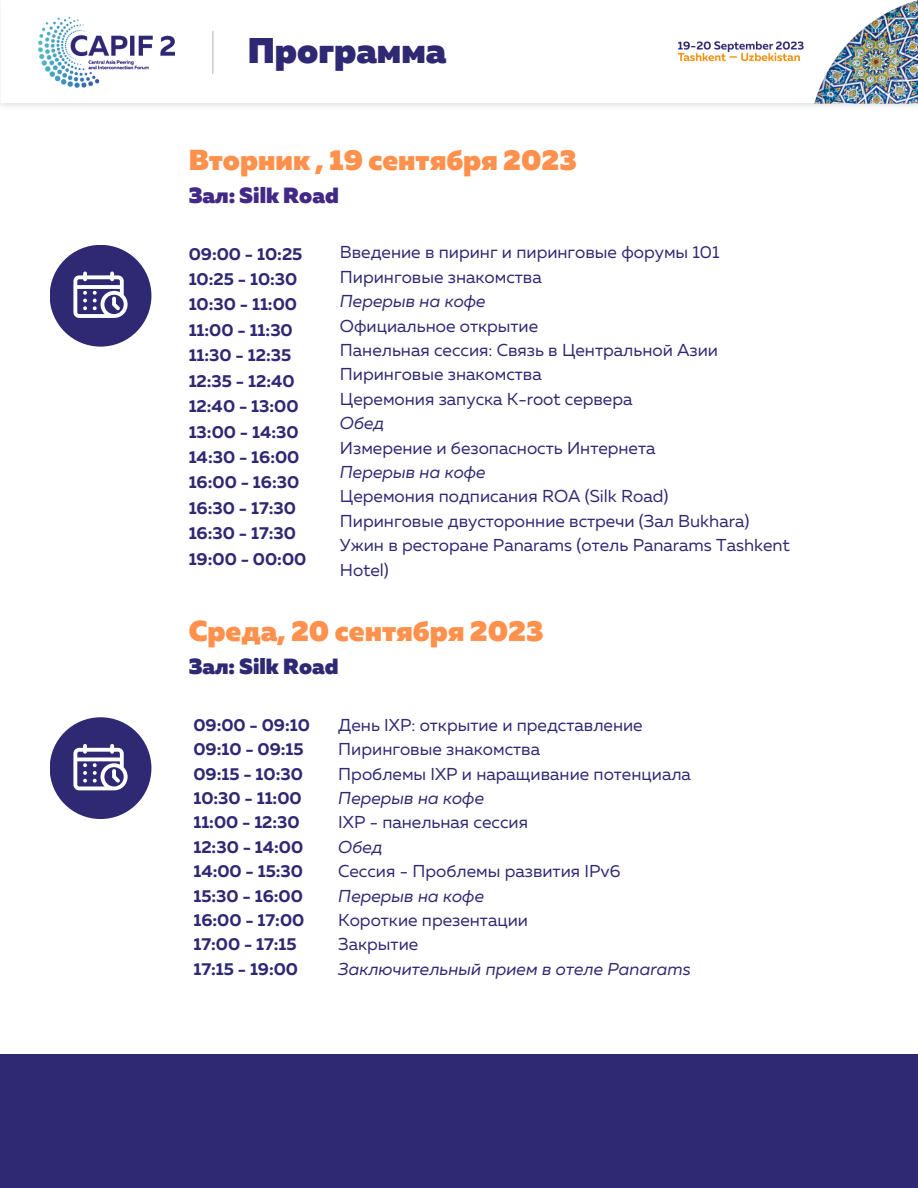
<style>
.page{position:relative;width:918px;height:1188px;background:#fff}
.page>*{position:absolute;margin:0;border:0;box-sizing:border-box;transform-origin:0 0}
.t1{font:900 35.7px "Muller";color:#2f2873}
.t2{font:900 28.95px "Muller";color:#ff914d}
.t3{font:900 22.05px "Muller";color:#412985}
.t4{font:900 21.9px "Muller";color:#2f2873}
.t5{font:17.25px/24.5px "Muller";color:#2f2873}
.t6{font:700 17.25px "Muller";color:#2f2873}
.t7{font:italic 17.25px "Muller";color:#2f2873}
</style>
<div class="page">
<img style="left:0;top:0;width:918px;height:106px">
<div style="left:0;top:1054px;width:918px;height:134px;background:#2f2873"></div>
<div style="left:50px;top:245px;width:101px;height:102px;background:#2f2873;border-radius:50%"></div>
<svg style="left:73px;top:272px;width:55px;height:46px"></svg>
<div style="left:50px;top:717px;width:101px;height:102px;background:#2f2873;border-radius:50%"></div>
<svg style="left:73px;top:744px;width:55px;height:46px"></svg>
<p class="t1" style="left:248px;top:36px;width:200px">Программа</p>
<p class="t2" style="left:189px;top:147px;width:390px">Вторник , 19 сентября 2023</p>
<p class="t3" style="left:189px;top:186px;width:152px">Зал: Silk Road</p>
<p class="t6" style="left:189px;top:246px;width:115px">09:00 - 10:25</p>
<p class="t6" style="left:189px;top:272px;width:110px">10:25 - 10:30</p>
<p class="t6" style="left:189px;top:297px;width:110px">10:30 - 11:00</p>
<p class="t6" style="left:189px;top:348px;width:104px">11:30 - 12:35</p>
<p class="t6" style="left:189px;top:373px;width:108px">12:35 - 12:40</p>
<p class="t6" style="left:189px;top:399px;width:111px">12:40 - 13:00</p>
<p class="t6" style="left:189px;top:323px;width:106px">11:00 - 11:30</p>
<p class="t6" style="left:189px;top:424px;width:111px">13:00 - 14:30</p>
<p class="t6" style="left:189px;top:450px;width:112px">14:30 - 16:00</p>
<p class="t6" style="left:189px;top:475px;width:112px">16:00 - 16:30</p>
<p class="t6" style="left:189px;top:501px;width:109px">16:30 - 17:30</p>
<p class="t6" style="left:189px;top:526px;width:109px">16:30 - 17:30</p>
<p class="t6" style="left:189px;top:551px;width:119px">19:00 - 00:00</p>
<p class="t5" style="left:340px;top:241px;width:381px">Введение в пиринг и пиринговые форумы 101</p>
<p class="t5" style="left:340px;top:266px;width:203px">Пиринговые знакомства</p>
<p class="t7" style="left:340px;top:294px;width:147px">Перерыв на кофе</p>
<p class="t5" style="left:340px;top:315px;width:200px">Официальное открытие</p>
<p class="t5" style="left:340px;top:339px;width:380px">Панельная сессия: Связь в Центральной Азии</p>
<p class="t5" style="left:340px;top:363px;width:203px">Пиринговые знакомства</p>
<p class="t5" style="left:340px;top:388px;width:294px">Церемония запуска K-root сервера</p>
<p class="t7" style="left:340px;top:416px;width:46px">Обед</p>
<p class="t5" style="left:340px;top:437px;width:317px">Измерение и безопасность Интернета</p>
<p class="t7" style="left:340px;top:465px;width:147px">Перерыв на кофе</p>
<p class="t5" style="left:340px;top:486px;width:330px">Церемония подписания ROA (Silk Road)</p>
<p class="t5" style="left:340px;top:510px;width:411px">Пиринговые двусторонние встречи (Зал Bukhara)</p>
<p class="t5" style="left:340px;top:534px;width:451px">Ужин в ресторане Panarams (отель Panarams Tashkent<br>Hotel)</p>
<p class="t2" style="left:189px;top:618px;width:357px">Среда, 20 сентября 2023</p>
<p class="t4" style="left:189px;top:657px;width:151px">Зал: Silk Road</p>
<p class="t6" style="left:193px;top:717px;width:118px">09:00 - 09:10</p>
<p class="t6" style="left:193px;top:742px;width:112px">09:10 - 09:15</p>
<p class="t6" style="left:193px;top:766px;width:111px">09:15 - 10:30</p>
<p class="t6" style="left:193px;top:791px;width:110px">10:30 - 11:00</p>
<p class="t6" style="left:193px;top:815px;width:108px">11:00 - 12:30</p>
<p class="t6" style="left:193px;top:840px;width:111px">12:30 - 14:00</p>
<p class="t6" style="left:193px;top:864px;width:111px">14:00 - 15:30</p>
<p class="t6" style="left:193px;top:888px;width:111px">15:30 - 16:00</p>
<p class="t6" style="left:193px;top:913px;width:112px">16:00 - 17:00</p>
<p class="t6" style="left:193px;top:937px;width:105px">17:00 - 17:15</p>
<p class="t6" style="left:193px;top:962px;width:106px">17:15 - 19:00</p>
<p class="t5" style="left:338px;top:714px;width:306px">День IXP: открытие и представление</p>
<p class="t5" style="left:338px;top:738px;width:203px">Пиринговые знакомства</p>
<p class="t5" style="left:338px;top:763px;width:354px">Проблемы IXP и наращивание потенциала</p>
<p class="t7" style="left:338px;top:791px;width:147px">Перерыв на кофе</p>
<p class="t5" style="left:338px;top:812px;width:191px">IXP - панельная сессия</p>
<p class="t7" style="left:338px;top:840px;width:46px">Обед</p>
<p class="t5" style="left:338px;top:860px;width:284px">Сессия - Проблемы развития IPv6</p>
<p class="t7" style="left:338px;top:888px;width:147px">Перерыв на кофе</p>
<p class="t5" style="left:338px;top:909px;width:191px">Короткие презентации</p>
<p class="t5" style="left:338px;top:934px;width:81px">Закрытие</p>
<p class="t7" style="left:338px;top:962px;width:354px">Заключительный прием в отеле Panarams</p>
</div>
